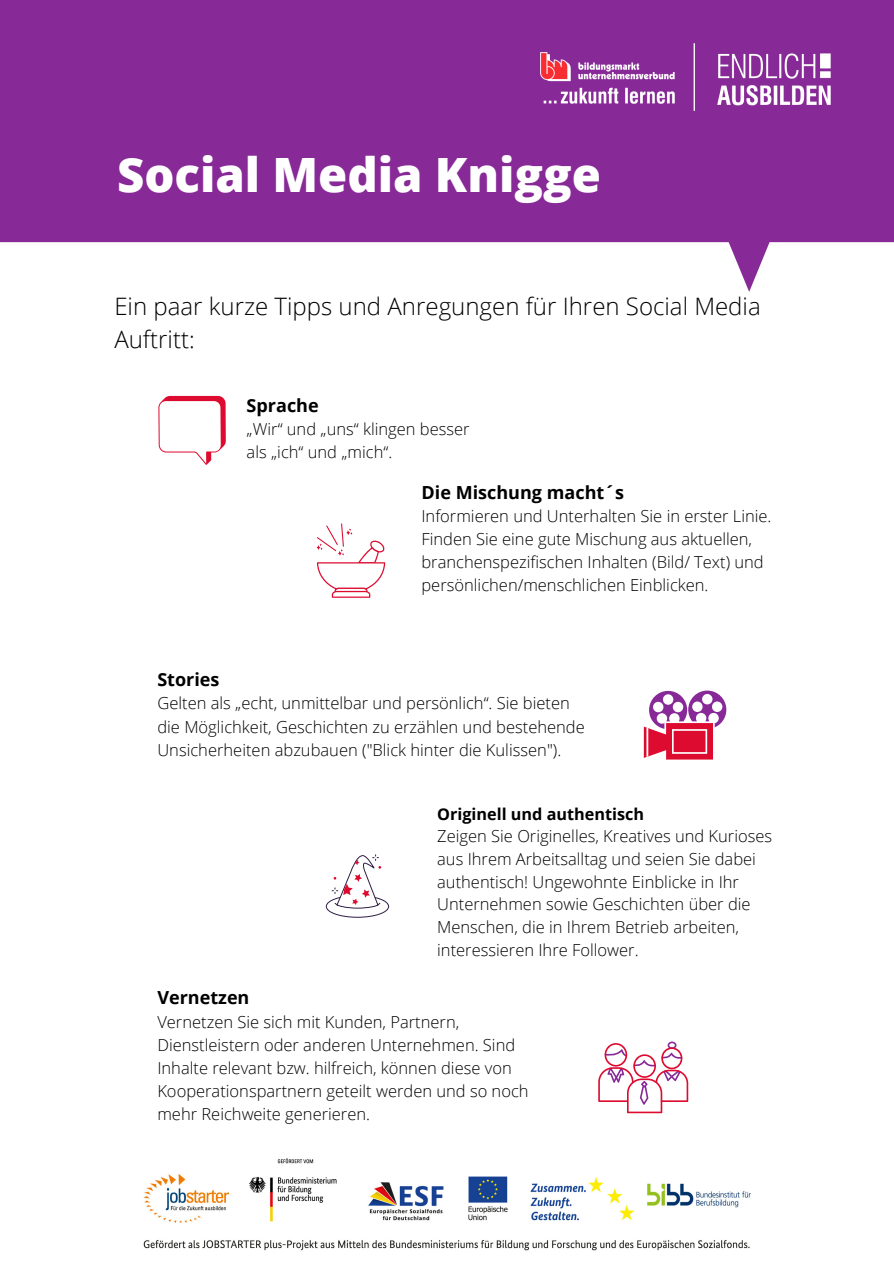
<style>
.page{position:relative;width:894px;height:1264px;background:#fff}
.page>*{position:absolute;margin:0;border:0;box-sizing:border-box;transform-origin:0 0}
.t1{font:800 47.25px "Open Sans";color:#fff}
.t2{font:300 24px/32.7px "Open Sans";color:#000}
.t3{font:700 18px "Open Sans";color:#000}
.t4{font:300 16.5px/23.1px "Open Sans";color:#000}
.t5{font:700 16.2px "Open Sans";color:#000}
</style>
<div class="page">
<svg style="left:0;top:0;width:893px;height:292px;fill:#882998"></svg>
<svg style="left:158px;top:396px;width:68px;height:69px"></svg>
<svg style="left:643px;top:690px;width:83px;height:69px"></svg>
<svg style="left:316px;top:523px;width:69px;height:74px"></svg>
<div style="left:326px;top:895px;width:63px;height:22px;border:1px solid #2e1d45;border-radius:50%"></div>
<svg style="left:332px;top:854px;width:49px;height:55px"></svg>
<img style="left:143px;top:1158px;width:608px;height:93px">
<svg style="left:598px;top:1041px;width:90px;height:72px"></svg>
<img style="left:532px;top:33px;width:306px;height:89px">
<p class="t1" style="left:117px;top:141px;width:485px">Social Media Knigge</p>
<p class="t2" style="left:114px;top:290px;width:647px">Ein paar kurze Tipps und Anregungen für Ihren Social Media<br>Auftritt:</p>
<p class="t3" style="left:246px;top:393px;width:74px">Sprache</p>
<p class="t4" style="left:246px;top:417px;width:224px">„Wir“ und „uns“ klingen besser als „ich“ und „mich“.</p>
<p class="t3" style="left:421px;top:480px;width:204px">Die Mischung macht´s</p>
<p class="t4" style="left:421px;top:504px;width:351px">Informieren und Unterhalten Sie in erster Linie.<br>Finden Sie eine gute Mischung aus aktuellen, branchenspezifischen Inhalten (Bild/ Text) und persönlichen/menschlichen Einblicken.</p>
<p class="t3" style="left:157px;top:667px;width:64px">Stories</p>
<p class="t4" style="left:157px;top:691px;width:429px">Gelten als „echt, unmittelbar und persönlich“. Sie bieten die Möglichkeit, Geschichten zu erzählen und bestehende<br>Unsicherheiten abzubauen ("Blick hinter die Kulissen").</p>
<p class="t5" style="left:437px;top:802px;width:208px">Originell und authentisch</p>
<p class="t4" style="left:437px;top:824px;width:336px;line-height:22.6px">Zeigen Sie Originelles, Kreatives und Kurioses aus Ihrem Arbeitsalltag und seien Sie dabei authentisch! Ungewohnte Einblicke in Ihr Unternehmen sowie Geschichten über die Menschen, die in Ihrem Betrieb arbeiten, interessieren Ihre Follower.</p>
<p class="t3" style="left:157px;top:984px;width:94px">Vernetzen</p>
<p class="t4" style="left:157px;top:1009px;width:372px">Vernetzen Sie sich mit Kunden, Partnern, Dienstleistern oder anderen Unternehmen. Sind Inhalte relevant bzw. hilfreich, können diese von Kooperationspartnern geteilt werden und so noch mehr Reichweite generieren.</p>
</div>
